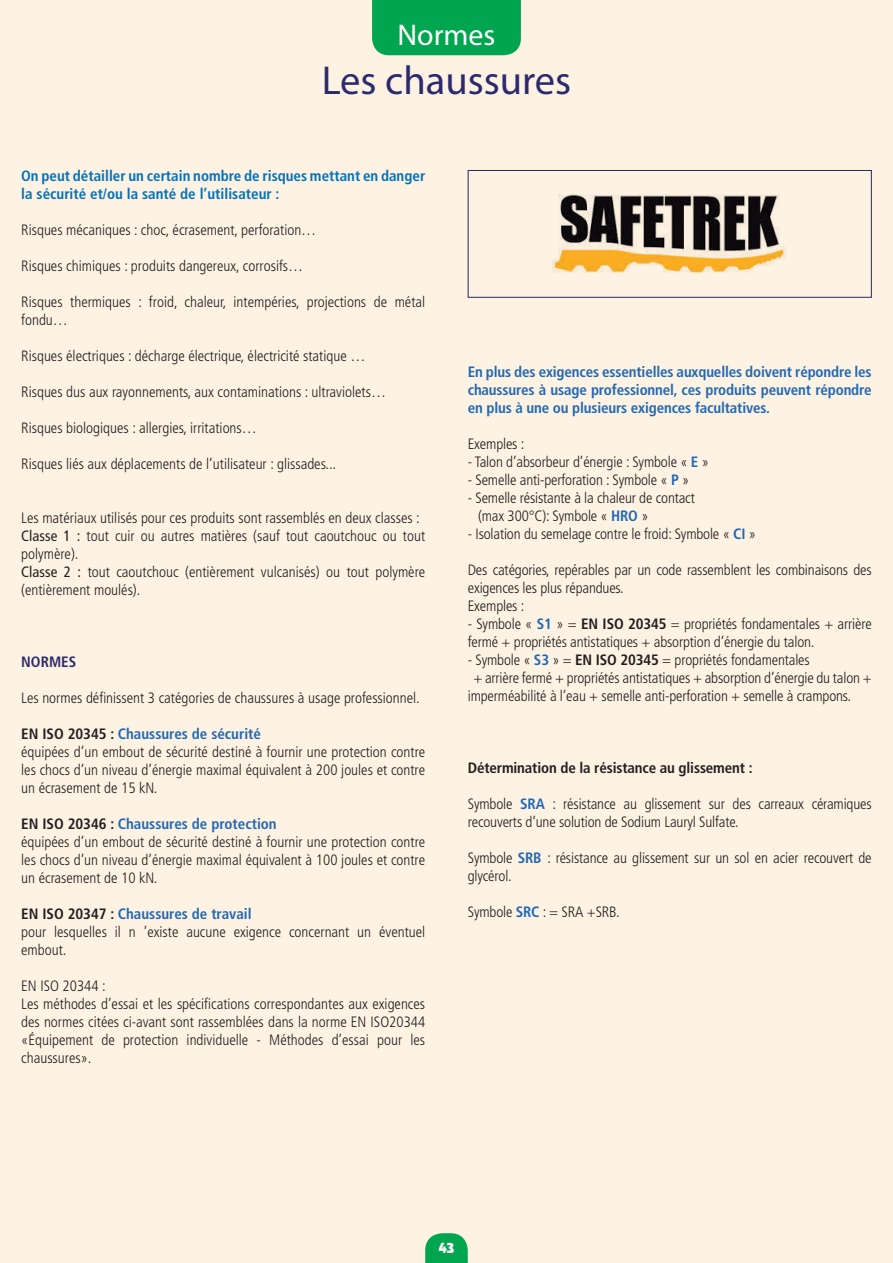
<style>
.page{position:relative;width:893px;height:1263px;background:#fef2e3}
.page>*{position:absolute;margin:0;border:0;box-sizing:border-box;transform-origin:0 0}
.t1{font:40.5px "Myriad Pro";color:#2b2a6e}
.t2{font:30px "Myriad Pro";color:#fff}
.t3{font:300 condensed 15px/18px "Frutiger";color:#231f20}
.t4{font:700 condensed 15px/18px "Frutiger";letter-spacing:-.01em;color:#2169b4;text-align:justify}
.t5{font:700 condensed 15px/18px "Frutiger";color:#0072bc}
.t6{font:700 condensed 15px "Frutiger";letter-spacing:-.01em;color:#231f20}
.t7{font:700 condensed 15px "Frutiger";color:#2b2a6e}
.t8{font:15px "Revel";color:#fff}
.s1{font-weight:400}
.s2{font-weight:700}
.s3{font-weight:700;color:#2169b4}
</style>
<div class="page">
<div style="left:372px;top:0;width:149px;height:55px;background:#00a54f"></div>
<svg style="left:425px;top:1233px;width:43px;height:30px"></svg>
<img style="left:552px;top:194px;width:235px;height:79px">
<div style="left:468px;top:170px;width:404px;height:128px;border:1px solid #2b2a6e"></div>
<h2 class="t2" style="left:397px;top:16px;width:100px">Normes</h2>
<h1 class="t1" style="left:322px;top:55px;width:251px">Les chaussures</h1>
<p class="t5" style="left:21px;top:167px;width:405px">On peut détailler un certain nombre de risques mettant en danger la sécurité et/ou la santé de l’utilisateur :</p>
<p class="t3" style="left:21px;top:221px;width:297px">Risques mécaniques : choc, écrasement, perforation…</p>
<p class="t3" style="left:21px;top:257px;width:283px">Risques chimiques : produits dangereux, corrosifs…</p>
<p class="t3" style="left:21px;top:293px;width:405px">Risques thermiques : froid, chaleur, intempéries, projections de métal fondu…</p>
<p class="t3" style="left:21px;top:347px;width:346px">Risques électriques : décharge électrique, électricité statique …</p>
<p class="t3" style="left:21px;top:383px;width:366px">Risques dus aux rayonnements, aux contaminations : ultraviolets…</p>
<p class="t3" style="left:21px;top:419px;width:237px">Risques biologiques : allergies, irritations…</p>
<p class="t3" style="left:21px;top:455px;width:316px">Risques liés aux déplacements de l’utilisateur : glissades...</p>
<p class="t3" style="left:21px;top:509px;width:405px">Les matériaux utilisés pour ces produits sont rassemblés en deux classes :<br><span class="s1">Classe 1 :</span> tout cuir ou autres matières (sauf tout caoutchouc ou tout polymère).<br><span class="s1">Classe 2 :</span> tout caoutchouc (entièrement vulcanisés) ou tout polymère (entièrement moulés).</p>
<p class="t7" style="left:21px;top:653px;width:57px">NORMES</p>
<p class="t3" style="left:21px;top:689px;width:400px">Les normes définissent 3 catégories de chaussures à usage professionnel.</p>
<p class="t3" style="left:21px;top:725px;width:405px"><span class="s2">EN ISO 20345 :</span> <span class="s3">Chaussures de sécurité<br></span>équipées d’un embout de sécurité destiné à fournir une protection contre les chocs d’un niveau d’énergie maximal équivalent à 200 joules et contre un écrasement de 15 kN.</p>
<p class="t3" style="left:21px;top:815px;width:405px"><span class="s2">EN ISO 20346 :</span> <span class="s3">Chaussures de protection<br></span>équipées d’un embout de sécurité destiné à fournir une protection contre les chocs d’un niveau d’énergie maximal équivalent à 100 joules et contre un écrasement de 10 kN.</p>
<p class="t3" style="left:21px;top:905px;width:405px"><span class="s2">EN ISO 20347 :</span> <span class="s3">Chaussures de travail<br></span>pour lesquelles il n ’existe aucune exigence concernant un éventuel embout.</p>
<p class="t3" style="left:21px;top:977px;width:405px">EN ISO 20344 :<br>Les méthodes d’essai et les spécifications correspondantes aux exigences des normes citées ci-avant sont rassemblées dans la norme EN ISO20344 «Équipement de protection individuelle - Méthodes d’essai pour les chaussures».</p>
<p class="t4" style="left:468px;top:363px;width:405px">En plus des exigences essentielles auxquelles doivent répondre les chaussures à usage professionnel, ces produits peuvent répondre en plus à une ou plusieurs exigences facultatives.</p>
<p class="t3" style="left:468px;top:435px;width:58px">Exemples :</p>
<p class="t3" style="left:468px;top:453px;width:243px">- Talon d’absorbeur d’énergie : Symbole « <span class="s3">E</span> »</p>
<p class="t3" style="left:468px;top:471px;width:223px">- Semelle anti-perforation : Symbole « <span class="s3">P</span> »</p>
<p class="t3" style="left:478px;top:489px;width:218px;text-indent:-10px">- Semelle résistante à la chaleur de contact (max 300°C): Symbole « <span class="s3">HRO</span> »</p>
<p class="t3" style="left:468px;top:525px;width:290px">- Isolation du semelage contre le froid: Symbole « <span class="s3">CI</span> »</p>
<p class="t3" style="left:468px;top:561px;width:405px">Des catégories, repérables par un code rassemblent les combinaisons des exigences les plus répandues.<br>Exemples :</p>
<p class="t3" style="left:468px;top:615px;width:405px">- Symbole « <span class="s3">S1</span> » = <span class="s2">EN ISO 20345</span> = propriétés fondamentales + arrière fermé + propriétés antistatiques + absorption d’énergie du talon.</p>
<p class="t3" style="left:468px;top:651px;width:344px">- Symbole « <span class="s3">S3</span> » = <span class="s2">EN ISO 20345</span> = propriétés fondamentales</p>
<p class="t3" style="left:473px;top:669px;width:400px">+ arrière fermé + propriétés antistatiques + absorption d’énergie du talon +</p>
<p class="t3" style="left:468px;top:687px;width:385px">imperméabilité à l’eau + semelle anti-perforation + semelle à crampons.</p>
<p class="t6" style="left:468px;top:759px;width:286px">Détermination de la résistance au glissement :</p>
<p class="t3" style="left:468px;top:795px;width:405px">Symbole <span class="s3">SRA</span> : résistance au glissement sur des carreaux céramiques recouverts d’une solution de Sodium Lauryl Sulfate.</p>
<p class="t3" style="left:468px;top:849px;width:405px">Symbole <span class="s3">SRB</span> : résistance au glissement sur un sol en acier recouvert de glycérol.</p>
<p class="t3" style="left:468px;top:903px;width:153px">Symbole <span class="s3">SRC</span> : = SRA +SRB.</p>
<p class="t8" style="left:439px;top:1240px;width:17px">43</p>
</div>
